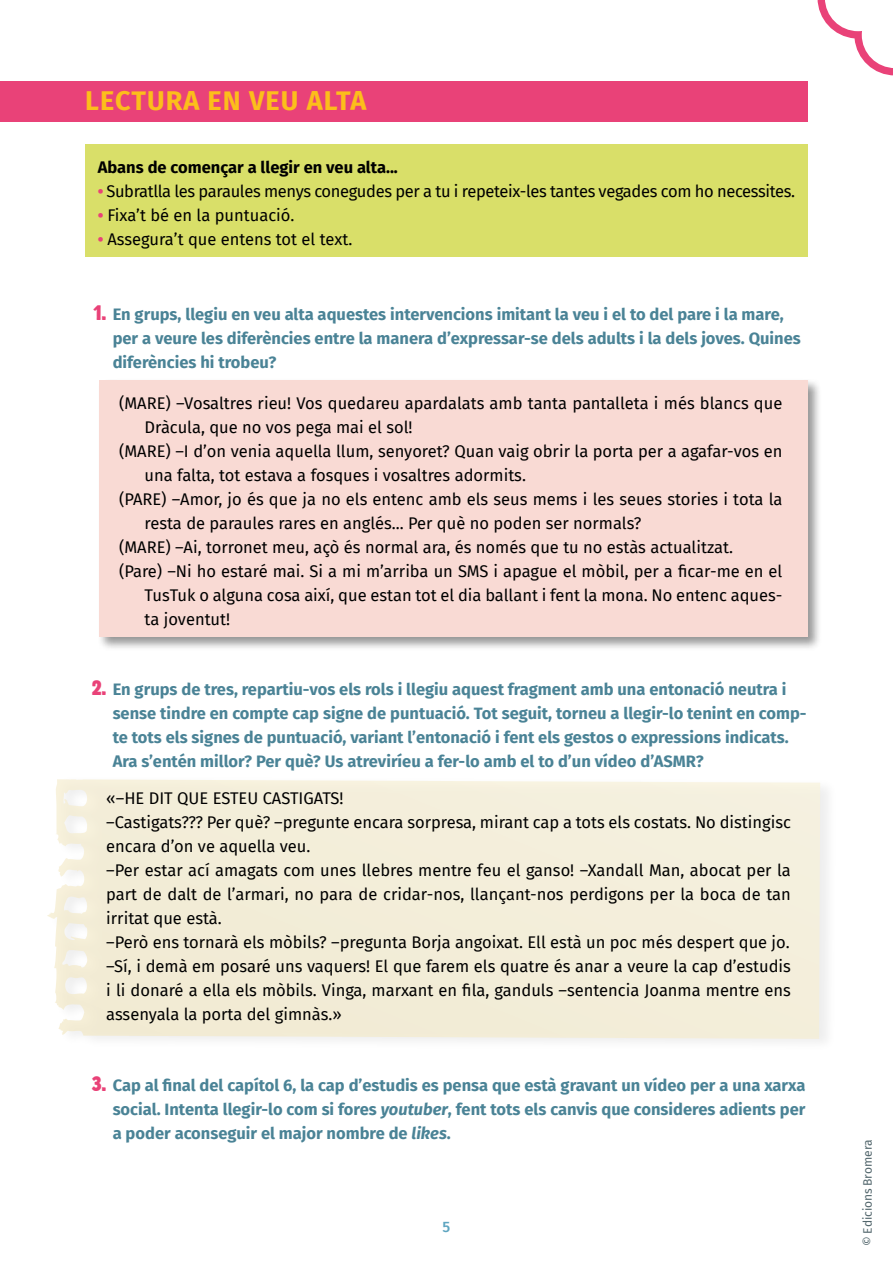
<style>
.page{position:relative;width:893px;height:1263px;background:#fff}
.page>*{position:absolute;margin:0;border:0;box-sizing:border-box;transform-origin:0 0}
.Títol_1{font:700 27px "Fira Sans";letter-spacing:.04em;color:#fcbe1b}
.t1{font:700 16.5px/24px "Fira Sans";color:#4a8396}
.Text{font:16.5px/24px "Fira Sans";color:#000;text-align:justify}
.Text_teatre{font:16.5px/24px "Fira Sans";color:#000}
.Text-2{font:16.5px "Fira Sans";letter-spacing:-.02em;color:#000}
.Text-3{font:700 16.5px "Fira Sans";color:#000}
.t2{font:500 15px "Fira Sans";color:#5ea5c0}
.t3{font:12px "Fira Sans";letter-spacing:-.005em;color:#52666c}
.s1{font-weight:700;color:#e94278}
.s2{font-family:"Block Berthold";font-weight:400;font-stretch:condensed;font-size:21px;color:#e94278}
.s3{font-style:italic}
</style>
<div class="page">
<div style="left:48px;top:774px;width:790px;height:278px;background:#000;opacity:.1"></div>
<div style="left:98px;top:378px;width:724px;height:273px;background:#000;opacity:.41"></div>
<div style="left:100px;top:381px;width:708px;height:256px;background:#f9dad4"></div>
<svg style="left:817px;top:0;width:76px;height:75px"></svg>
<div style="left:0;top:81px;width:808px;height:41px;background:#e94278"></div>
<div style="left:85px;top:144px;width:723px;height:113px;background:#d9df69"></div>
<p class="Títol_1" style="left:85px;top:78px;width:283px">LECTURA EN VEU ALTA</p>
<p class="Text-3" style="left:98px;top:153px;width:302px">Abans de començar a llegir en veu alta...</p>
<p class="Text-2" style="left:98px;top:178px;width:699px"><span class="s1">•</span> Subratlla les paraules menys conegudes per a tu i repeteix-les tantes vegades com ho necessites.</p>
<p class="Text" style="left:98px;top:202px;width:198px"><span class="s1">•</span> Fixa’t bé en la puntuació.</p>
<p class="Text" style="left:98px;top:226px;width:256px"><span class="s1">•</span> Assegura’t que entens tot el text.</p>
<p class="t1" style="left:113px;top:301px;width:690px;text-indent:-20px"><span class="s2">1.</span> En grups, llegiu en veu alta aquestes intervencions imitant la veu i el to del pare i la mare, per a veure les diferències entre la manera d’expressar-se dels adults i la dels joves. Quines diferències hi trobeu?</p>
<p class="Text_teatre" style="left:145px;top:390px;width:639px;text-indent:-26px">(MARE) –Vosaltres rieu! Vos quedareu apardalats amb tanta pantalleta i més blancs que<br>Dràcula, que no vos pega mai el sol!</p>
<p class="Text_teatre" style="left:145px;top:438px;width:639px;text-indent:-26px">(MARE) –I d’on venia aquella llum, senyoret? Quan vaig obrir la porta per a agafar-vos en una falta, tot estava a fosques i vosaltres adormits.</p>
<p class="Text_teatre" style="left:145px;top:486px;width:639px;text-indent:-26px">(PARE) –Amor, jo és que ja no els entenc amb els seus mems i les seues stories i tota la resta de paraules rares en anglés... Per què no poden ser normals?</p>
<p class="Text_teatre" style="left:119px;top:534px;width:615px">(MARE) –Ai, torronet meu, açò és normal ara, és només que tu no estàs actualitzat.</p>
<p class="Text_teatre" style="left:145px;top:558px;width:639px;text-align:justify;text-indent:-26px">(Pare) –Ni ho estaré mai. Si a mi m’arriba un SMS i apague el mòbil, per a ficar-me en el TusTuk o alguna cosa així, que estan tot el dia ballant i fent la mona. No entenc aques&shy;ta joventut!</p>
<p class="t1" style="left:113px;top:676px;width:695px;text-indent:-21px"><span class="s2">2.</span> En grups de tres, repartiu-vos els rols i llegiu aquest fragment amb una entonació neutra i sense tindre en compte cap signe de puntuació. Tot seguit, torneu a llegir-lo tenint en comp&shy;te tots els signes de puntuació, variant l’entonació i fent els gestos o expressions indicats.<br>Ara s’entén millor? Per què? Us atreviríeu a fer-lo amb el to d’un vídeo d’ASMR?</p>
<p class="Text" style="left:106px;top:786px;width:239px">«–HE DIT QUE ESTEU CASTIGATS!</p>
<p class="Text" style="left:106px;top:810px;width:686px">–Castigats??? Per què? –pregunte encara sorpresa, mirant cap a tots els costats. No distingisc encara d’on ve aquella veu.</p>
<p class="Text" style="left:106px;top:858px;width:686px">–Per estar ací amagats com unes llebres mentre feu el ganso! –Xandall Man, abocat per la part de dalt de l’armari, no para de cridar-nos, llançant-nos perdigons per la boca de tan irritat que està.</p>
<p class="Text" style="left:106px;top:930px;width:685px">–Però ens tornarà els mòbils? –pregunta Borja angoixat. Ell està un poc més despert que jo.</p>
<p class="Text" style="left:106px;top:954px;width:686px">–Sí, i demà em posaré uns vaquers! El que farem els quatre és anar a veure la cap d’estudis i li donaré a ella els mòbils. Vinga, marxant en fila, ganduls –sentencia Joanma mentre ens assenyala la porta del gimnàs.»</p>
<p class="t1" style="left:113px;top:1072px;width:694px;text-align:justify;text-indent:-20px"><span class="s2">3.</span> Cap al final del capítol 6, la cap d’estudis es pensa que està gravant un vídeo per a una xarxa social. Intenta llegir-lo com si fores <span class="s3">youtuber</span>, fent tots els canvis que consideres adients per a poder aconseguir el major nombre de <span class="s3">likes</span>.</p>
<p class="t2" style="left:443px;top:1214px;width:9px">5</p>
<p class="t3" style="left:858px;top:1246px;width:108px;rotate:-90deg">© Edicions Bromera</p>
</div>
